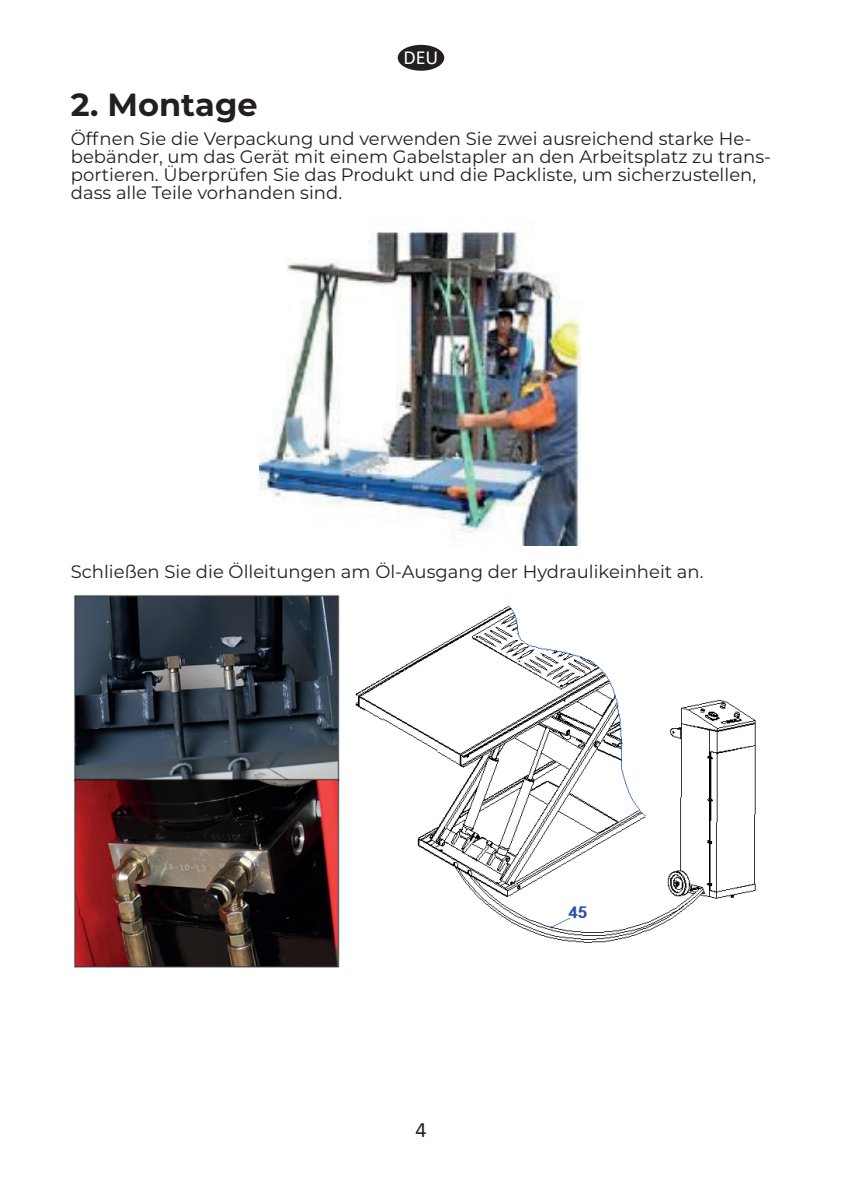
<style>
.page{position:relative;width:842px;height:1191px;background:#fff}
.page>*{position:absolute;margin:0;border:0;box-sizing:border-box;transform-origin:0 0}
.t1{font:700 32px "Montserrat";color:#231f20}
.t2{font:22px "Calibri";color:#231f20}
.t3{font:20px "Calibri";color:#fff}
.t4{font:18px/18px "Montserrat";color:#231f20}
</style>
<div class="page">
<div style="left:398px;top:45px;width:46px;height:26px;background:#231f20;border-radius:50%"></div>
<img style="left:260px;top:231px;width:321px;height:315px">
<img style="left:73px;top:595px;width:683px;height:373px">
<p class="t3" style="left:403px;top:43px;width:36px">DEU</p>
<p class="t1" style="left:71px;top:82px;width:188px">2. Montage</p>
<p class="t4" style="left:71px;top:129px;width:702px">Öffnen Sie die Verpackung und verwenden Sie zwei ausreichend starke He&shy;bebänder, um das Gerät mit einem Gabelstapler an den Arbeitsplatz zu trans&shy;portieren. Überprüfen Sie das Produkt und die Packliste, um sicherzustellen, dass alle Teile vorhanden sind.</p>
<p class="t4" style="left:71px;top:561px;width:634px">Schließen Sie die Ölleitungen am Öl-Ausgang der Hydraulikeinheit an.</p>
<p class="t2" style="left:415px;top:1114px;width:13px">4</p>
</div>
